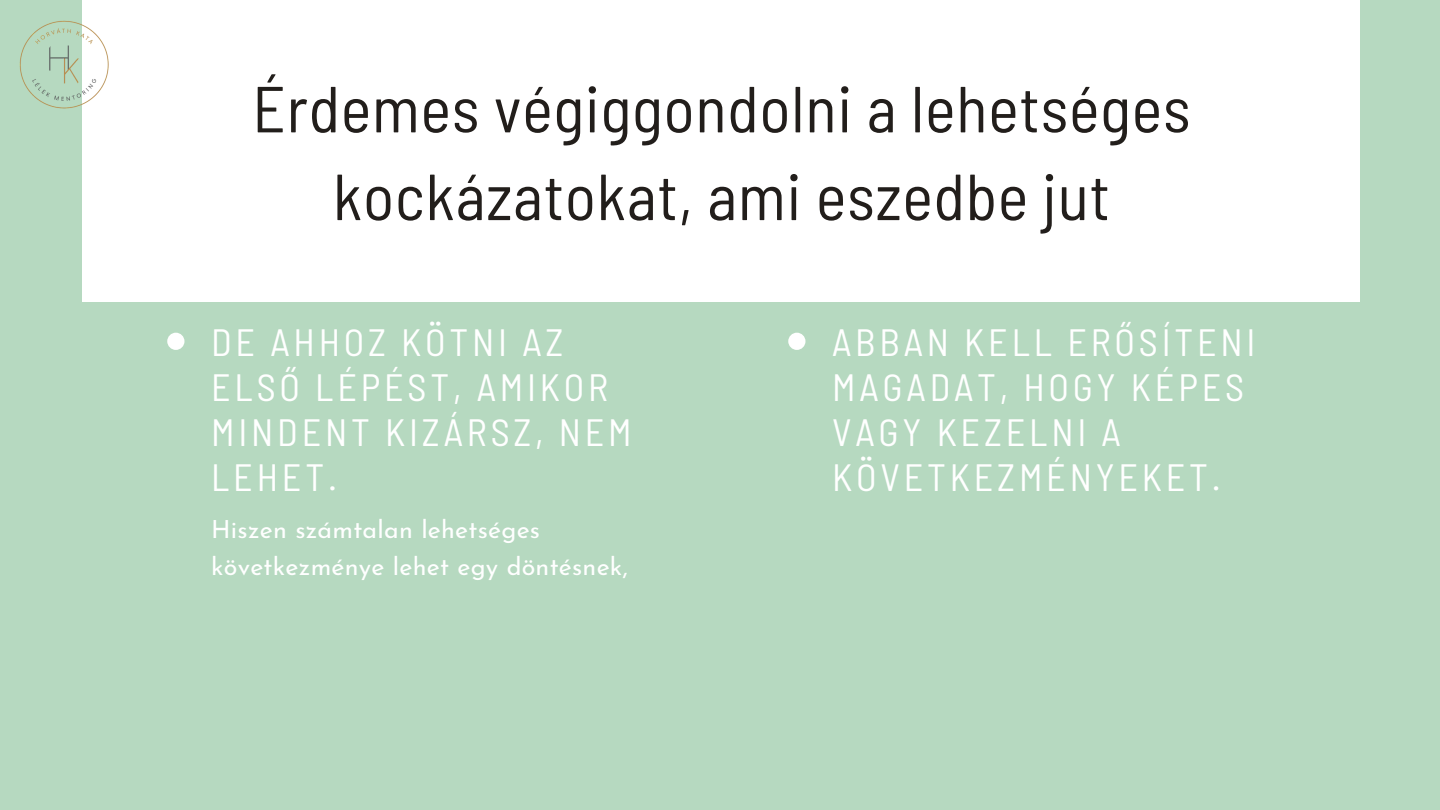
<style>
.page{position:relative;width:1440px;height:810px;background:#b6d9c0}
.page>*{position:absolute;margin:0;border:0;box-sizing:border-box;transform-origin:0 0}
.t1{font:semi-condensed 65px/87.8px "Barlow";letter-spacing:.01em;color:#221e1b;text-align:center}
.t2{font:semi-condensed 38px/45px "Barlow";letter-spacing:.1em;color:#fff}
.t3{font:25px/37.5px "Josefin Sans";letter-spacing:.01em;color:#fff}
</style>
<div class="page">
<div style="left:82px;top:0;width:1278px;height:302px;background:#fff"></div>
<div style="left:167px;top:333px;width:17px;height:17px;background:#fff;border-radius:50%"></div>
<div style="left:788px;top:333px;width:17px;height:17px;background:#fff;border-radius:50%"></div>
<img style="left:19px;top:20px;width:90px;height:89px">
<h1 class="t1" style="left:252px;top:62px;width:940px">Érdemes végiggondolni a lehetséges kockázatokat, ami eszedbe jut</h1>
<p class="t2" style="left:211px;top:319px;width:422px">DE AHHOZ KÖTNI AZ<br>ELSŐ LÉPÉST, AMIKOR<br>MINDENT KIZÁRSZ, NEM<br>LEHET.</p>
<p class="t3" style="left:211px;top:513px;width:418px">Hiszen számtalan lehetséges következménye lehet egy döntésnek,</p>
<p class="t2" style="left:832px;top:319px;width:425px">ABBAN KELL ERŐSÍTENI<br>MAGADAT, HOGY KÉPES<br>VAGY KEZELNI A<br>KÖVETKEZMÉNYEKET.</p>
</div>
